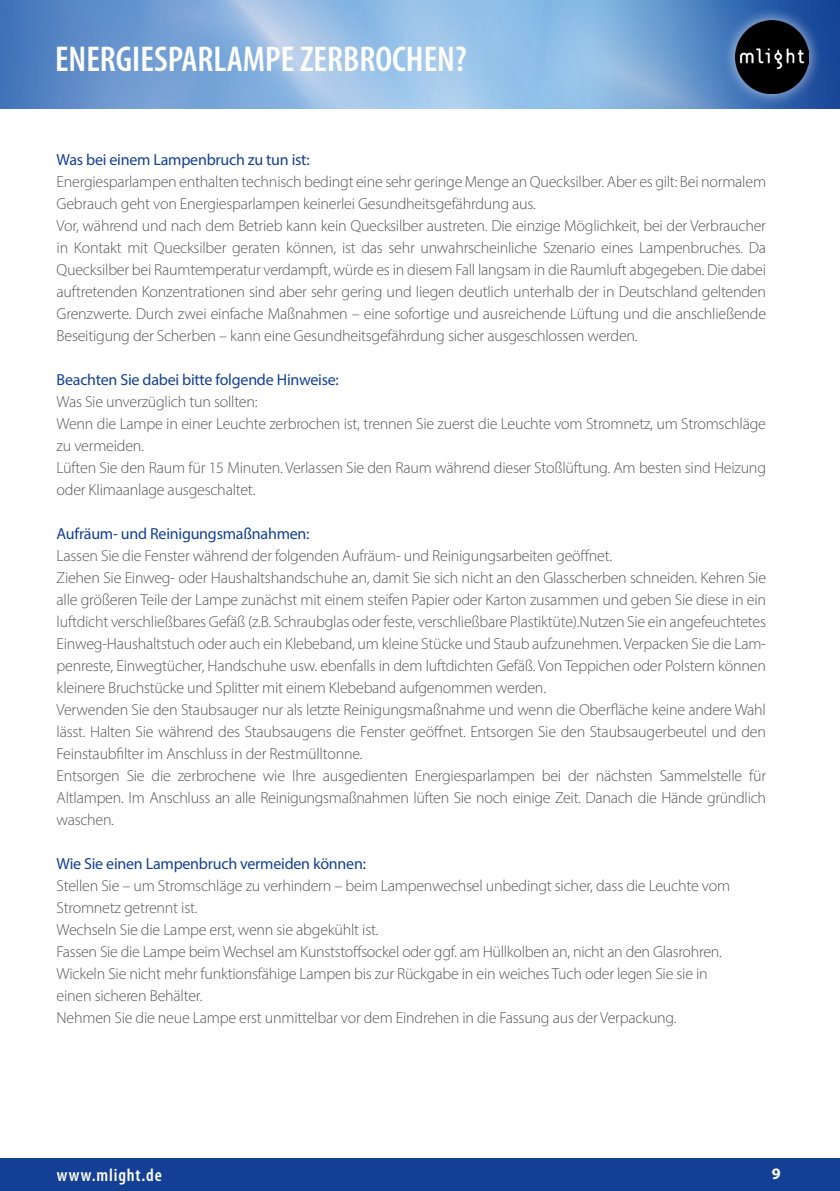
<style>
.page{position:relative;width:840px;height:1191px;background:#fff}
.page>*{position:absolute;margin:0;border:0;box-sizing:border-box;transform-origin:0 0}
.t1{font:600 condensed 36px "Myriad Pro";color:#fff}
.t2{font:600 condensed 18px "Myriad Pro";letter-spacing:.05em;color:#fff}
.t3{font:300 16px/22px "Myriad Pro";letter-spacing:-.015em;color:#565656}
.t4{font:16px "Myriad Pro";letter-spacing:-.015em;color:#134094}
.t5{font:700 16px "Myriad Pro";color:#fff}
</style>
<div class="page">
<div style="left:0;top:1158px;width:839px;height:33px;background:#134094"></div>
<img style="left:0;top:0;width:839px;height:108px">
<div style="left:721px;top:7px;width:100px;height:100px;background:#fff;opacity:.75"></div>
<img style="left:735px;top:21px;width:73px;height:72px">
<h1 class="t1" style="left:55px;top:37px;width:413px">ENERGIESPARLAMPE ZERBROCHEN?</h1>
<p class="t4" style="left:57px;top:150px;width:254px">Was bei einem Lampenbruch zu tun ist:</p>
<p class="t3" style="left:57px;top:171px;width:710px">Energiesparlampen enthalten technisch bedingt eine sehr geringe Menge an Quecksilber. Aber es gilt: Bei normalem Gebrauch geht von Energiesparlampen keinerlei Gesundheitsgefährdung aus.<br>Vor, während und nach dem Betrieb kann kein Quecksilber austreten. Die einzige Möglichkeit, bei der Verbraucher in Kontakt mit Quecksilber geraten können, ist das sehr unwahrscheinliche Szenario eines Lampenbruches. Da Quecksilber bei Raumtemperatur verdampft, würde es in diesem Fall langsam in die Raumluft abgegeben. Die dabei auftretenden Konzentrationen sind aber sehr gering und liegen deutlich unterhalb der in Deutschland geltenden Grenzwerte. Durch zwei einfache Maßnahmen – eine sofortige und ausreichende Lüftung und die anschließende Beseitigung der Scherben – kann eine Gesundheitsgefährdung sicher ausgeschlossen werden.</p>
<p class="t4" style="left:57px;top:370px;width:283px">Beachten Sie dabei bitte folgende Hinweise:</p>
<p class="t3" style="left:57px;top:391px;width:710px">Was Sie unverzüglich tun sollten:<br>Wenn die Lampe in einer Leuchte zerbrochen ist, trennen Sie zuerst die Leuchte vom Stromnetz, um Stromschläge zu vermeiden.<br>Lüften Sie den Raum für 15 Minuten. Verlassen Sie den Raum während dieser Stoßlüftung. Am besten sind Heizung oder Klimaanlage ausgeschaltet.</p>
<p class="t4" style="left:57px;top:524px;width:254px">Aufräum- und Reinigungsmaßnahmen:</p>
<p class="t3" style="left:57px;top:545px;width:710px">Lassen Sie die Fenster während der folgenden Aufräum- und Reinigungsarbeiten geöffnet.<br>Ziehen Sie Einweg- oder Haushaltshandschuhe an, damit Sie sich nicht an den Glasscherben schneiden. Kehren Sie alle größeren Teile der Lampe zunächst mit einem steifen Papier oder Karton zusammen und geben Sie diese in ein luftdicht verschließbares Gefäß (z.B. Schraubglas oder feste, verschließbare Plastiktüte).Nutzen Sie ein angefeuchtetes Einweg-Haushaltstuch oder auch ein Klebeband, um kleine Stücke und Staub aufzunehmen. Verpacken Sie die Lam&shy;penreste, Einwegtücher, Handschuhe usw. ebenfalls in dem luftdichten Gefäß. Von Teppichen oder Polstern können kleinere Bruchstücke und Splitter mit einem Klebeband aufgenommen werden.<br>Verwenden Sie den Staubsauger nur als letzte Reinigungsmaßnahme und wenn die Oberfläche keine andere Wahl lässt. Halten Sie während des Staubsaugens die Fenster geöffnet. Entsorgen Sie den Staubsaugerbeutel und den Feinstaubfilter im Anschluss in der Restmülltonne.<br>Entsorgen Sie die zerbrochene wie Ihre ausgedienten Energiesparlampen bei der nächsten Sammelstelle für Altlampen. Im Anschluss an alle Reinigungsmaßnahmen lüften Sie noch einige Zeit. Danach die Hände gründlich waschen.</p>
<p class="t4" style="left:57px;top:854px;width:311px">Wie Sie einen Lampenbruch vermeiden können:</p>
<p class="t3" style="left:57px;top:875px;width:674px">Stellen Sie – um Stromschläge zu verhindern – beim Lampenwechsel unbedingt sicher, dass die Leuchte vom Stromnetz getrennt ist.<br>Wechseln Sie die Lampe erst, wenn sie abgekühlt ist.<br>Fassen Sie die Lampe beim Wechsel am Kunststoffsockel oder ggf. am Hüllkolben an, nicht an den Glasrohren.<br>Wickeln Sie nicht mehr funktionsfähige Lampen bis zur Rückgabe in ein weiches Tuch oder legen Sie sie in einen sicheren Behälter.<br>Nehmen Sie die neue Lampe erst unmittelbar vor dem Eindrehen in die Fassung aus der Verpackung.</p>
<p class="t2" style="left:57px;top:1163px;width:107px">www.mlight.de</p>
<p class="t5" style="left:771px;top:1163px;width:10px">9</p>
</div>
